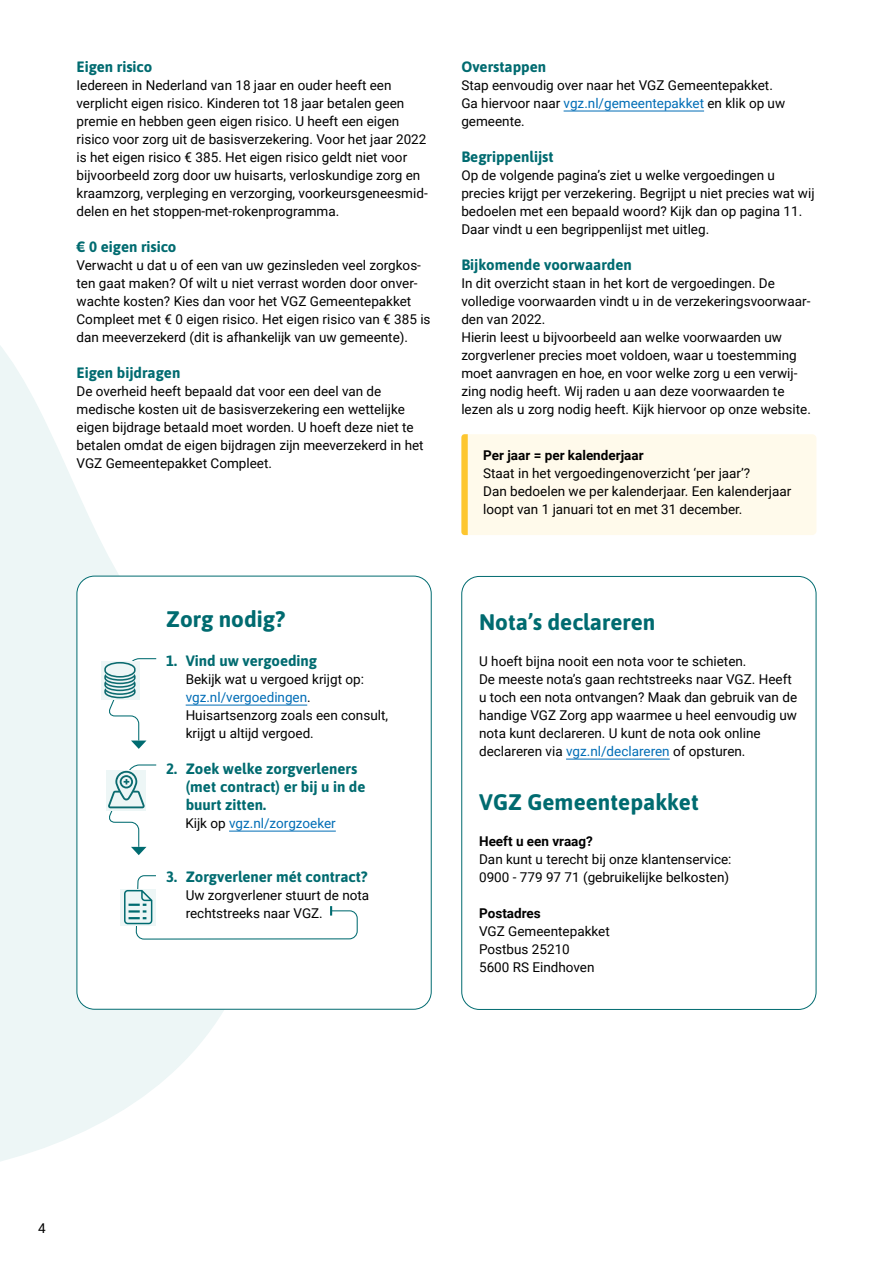
<style>
.page{position:relative;width:893px;height:1263px;background:#fff}
.page>*{position:absolute;margin:0;border:0;box-sizing:border-box;transform-origin:0 0}
.H2_VGO{font:700 22.5px "Asap";color:#006b70}
.tussenkopje_VGO{font:700 22.5px "Asap";color:#006b70}
.tussenkopje_VGO-2{font:700 15px/18px "Asap";color:#006b70}
.plat_VGO{font:13.5px/18px "Roboto";color:#000}
.plat_VGO-2{font:700 13.5px "Roboto";color:#000}
.t1{font:13.5px "Roboto";color:#006db6}
.s1{color:#006db6}
.s2{color:#000}
</style>
<div class="page">
<svg style="left:0;top:346px;width:278px;height:816px;fill:#eff7f7"></svg>
<div style="left:77px;top:576px;width:354px;height:433px;background:#fff;border-radius:18px"></div>
<hr style="left:186px;top:705px;width:121px;height:1px;background:#006db6">
<hr style="left:229px;top:831px;width:107px;height:1px;background:#006db6">
<div style="left:101px;top:661px;width:38px;height:39px;background:#edf6f6"></div>
<svg style="left:104px;top:658px;width:53px;height:91px"></svg>
<div style="left:106px;top:770px;width:40px;height:41px;background:#edf6f6"></div>
<svg style="left:108px;top:764px;width:49px;height:91px"></svg>
<div style="left:120px;top:889px;width:36px;height:36px;background:#edf6f6"></div>
<svg style="left:124px;top:875px;width:234px;height:65px"></svg>
<hr style="left:564px;top:111px;width:140px;height:1px;background:#006db6">
<div style="left:461px;top:434px;width:355px;height:101px;background:#fffaeb"></div>
<hr style="left:566px;top:759px;width:104px;height:1px;background:#006db6">
<h3 class="tussenkopje_VGO-2" style="left:77px;top:57px;width:77px">Eigen risico</h3>
<p class="plat_VGO" style="left:77px;top:76px;width:316px">Iedereen in Nederland van 18 jaar en ouder heeft een</p>
<p class="plat_VGO" style="left:77px;top:94px;width:329px">verplicht eigen risico. Kinderen tot 18 jaar betalen geen</p>
<p class="plat_VGO" style="left:77px;top:112px;width:351px">premie en hebben geen eigen risico. U heeft een eigen risico voor zorg uit de basisverzekering. Voor het jaar 2022</p>
<p class="plat_VGO" style="left:77px;top:148px;width:332px">is het eigen risico € 385. Het eigen risico geldt niet voor</p>
<p class="plat_VGO" style="left:77px;top:166px;width:345px">bijvoorbeeld zorg door uw huisarts, verloskundige zorg en</p>
<p class="plat_VGO" style="left:77px;top:184px;width:353px">kraamzorg, verpleging en verzorging, voorkeursgeneesmid&shy;delen en het stoppen-met-rokenprogramma.</p>
<h3 class="tussenkopje_VGO-2" style="left:77px;top:237px;width:101px">€ 0 eigen risico</h3>
<p class="plat_VGO" style="left:77px;top:256px;width:356px">Verwacht u dat u of een van uw gezinsleden veel zorgkos&shy;ten gaat maken? Of wilt u niet verrast worden door onver&shy;wachte kosten? Kies dan voor het VGZ Gemeentepakket Compleet met € 0 eigen risico. Het eigen risico van € 385 is dan meeverzekerd (dit is afhankelijk van uw gemeente).</p>
<h3 class="tussenkopje_VGO-2" style="left:77px;top:363px;width:105px">Eigen bijdragen</h3>
<p class="plat_VGO" style="left:77px;top:382px;width:349px">De overheid heeft bepaald dat voor een deel van de medische kosten uit de basisverzekering een wettelijke eigen bijdrage betaald moet worden. U hoeft deze niet te betalen omdat de eigen bijdragen zijn meeverzekerd in het VGZ Gemeentepakket Compleet.</p>
<p class="tussenkopje_VGO-2" style="left:461px;top:57px;width:86px">Overstappen</p>
<p class="plat_VGO" style="left:461px;top:76px;width:325px">Stap eenvoudig over naar het VGZ Gemeentepakket.<br>Ga hiervoor naar <span class="s1">vgz.nl/gemeentepakket</span> en klik op uw gemeente.</p>
<p class="tussenkopje_VGO-2" style="left:461px;top:147px;width:94px">Begrippenlijst</p>
<p class="plat_VGO" style="left:461px;top:166px;width:355px">Op de volgende pagina’s ziet u welke vergoedingen u precies krijgt per verzekering. Begrijpt u niet precies wat wij bedoelen met een bepaald woord? Kijk dan op pagina 11.<br>Daar vindt u een begrippenlijst met uitleg.</p>
<p class="tussenkopje_VGO-2" style="left:461px;top:255px;width:172px">Bijkomende voorwaarden</p>
<p class="plat_VGO" style="left:461px;top:274px;width:351px">In dit overzicht staan in het kort de vergoedingen. De volledige voorwaarden vindt u in de verzekeringsvoorwaar&shy;den van 2022.<br>Hierin leest u bijvoorbeeld aan welke voorwaarden uw zorgverlener precies moet voldoen, waar u toestemming moet aanvragen en hoe, en voor welke zorg u een verwij&shy;zing nodig heeft. Wij raden u aan deze voorwaarden te lezen als u zorg nodig heeft. Kijk hiervoor op onze website.</p>
<p class="plat_VGO-2" style="left:483px;top:446px;width:162px">Per jaar = per kalenderjaar</p>
<p class="plat_VGO" style="left:483px;top:464px;width:310px">Staat in het vergoedingenoverzicht ‘per jaar’?<br>Dan bedoelen we per kalenderjaar. Een kalenderjaar loopt van 1 januari tot en met 31 december.</p>
<h1 class="H2_VGO" style="left:166px;top:603px;width:120px">Zorg nodig?</h1>
<p class="tussenkopje_VGO-2" style="left:166px;top:651px;width:152px">1. Vind uw vergoeding</p>
<p class="plat_VGO" style="left:186px;top:670px;width:204px">Bekijk wat u vergoed krijgt op: <span class="s1">vgz.nl/vergoedingen</span>.<br>Huisartsenzorg zoals een consult, krijgt u altijd vergoed.</p>
<p class="tussenkopje_VGO-2" style="left:186px;top:759px;width:181px;text-indent:-20px">2. Zoek welke zorgverleners (met contract) er bij u in de buurt zitten.</p>
<p class="t1" style="left:185px;top:814px;width:152px"><span class="s2">Kijk op</span> vgz.nl/zorgzoeker</p>
<p class="tussenkopje_VGO-2" style="left:166px;top:867px;width:203px">3. Zorgverlener mét contract?</p>
<p class="plat_VGO" style="left:186px;top:886px;width:185px">Uw zorgverlener stuurt de nota rechtstreeks naar VGZ.</p>
<h3 class="tussenkopje_VGO" style="left:479px;top:606px;width:178px">Nota’s declareren</h3>
<p class="plat_VGO" style="left:479px;top:652px;width:320px">U hoeft bijna nooit een nota voor te schieten.<br>De meeste nota’s gaan rechtstreeks naar VGZ. Heeft u toch een nota ontvangen? Maak dan gebruik van de handige VGZ Zorg app waarmee u heel eenvoudig uw nota kunt declareren. U kunt de nota ook online declareren via <span class="s1">vgz.nl/declareren</span> of opsturen.</p>
<h2 class="H2_VGO" style="left:479px;top:786px;width:221px">VGZ Gemeentepakket</h2>
<p class="plat_VGO-2" style="left:479px;top:832px;width:115px">Heeft u een vraag?</p>
<p class="plat_VGO" style="left:479px;top:850px;width:254px">Dan kunt u terecht bij onze klantenservice:</p>
<p class="plat_VGO" style="left:479px;top:868px;width:252px">0900 - 779 97 71 (gebruikelijke belkosten)</p>
<p class="plat_VGO-2" style="left:479px;top:904px;width:63px">Postadres</p>
<p class="plat_VGO" style="left:479px;top:922px;width:132px">VGZ Gemeentepakket</p>
<p class="plat_VGO" style="left:479px;top:940px;width:92px">Postbus 25210</p>
<p class="plat_VGO" style="left:479px;top:958px;width:117px">5600 RS Eindhoven</p>
<p class="plat_VGO" style="left:38px;top:1219px;width:9px">4</p>
</div>
